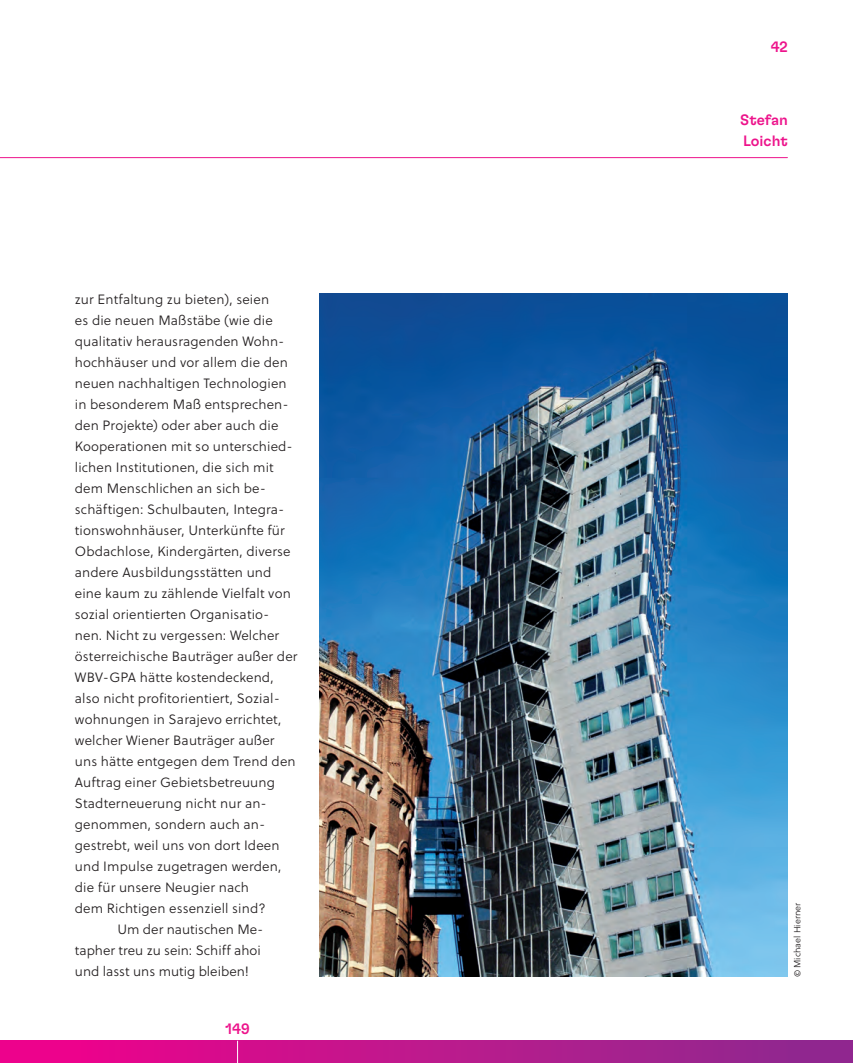
<style>
.page{position:relative;width:853px;height:1063px;background:#fff}
.page>*{position:absolute;margin:0;border:0;box-sizing:border-box;transform-origin:0 0}
.Info{font:500 15px/21px "GT Flexa";color:#ed138b}
.Copy_mit_Einzug{font:13.5px/21px "Soleil Lt";letter-spacing:.01em;color:#231f20}
.Copy_ohne_Einzug{font:9px "Soleil Lt";color:#231f20}
</style>
<div class="page">
<div style="left:75px;top:1040px;width:712px;height:22px;background:linear-gradient(to right,#ea058b,#912a8f)"></div>
<div style="left:0;top:1040px;width:75px;height:22px;background:#ed028c"></div>
<div style="left:787px;top:1040px;width:65px;height:22px;background:#90268f"></div>
<svg style="left:237px;top:1040px;width:1px;height:22px"></svg>
<hr style="left:0;top:157px;width:787px;height:1px;background:#ed138b">
<img style="left:319px;top:293px;width:468px;height:683px">
<p class="Copy_mit_Einzug" style="left:75px;top:288px;width:224px">zur Entfaltung zu bieten), seien<br>es die neuen Maßstäbe (wie die qualitativ herausragenden Wohn&shy;hochhäuser und vor allem die den neuen nachhaltigen Technologien in besonderem Maß entsprechen&shy;den Projekte) oder aber auch die<br>Kooperationen mit so unterschied&shy;lichen Institutionen, die sich mit dem Menschlichen an sich be&shy;schäftigen: Schulbauten, Integra&shy;tionswohnhäuser, Unterkünfte für<br>Obdachlose, Kindergärten, diverse andere Ausbildungsstätten und eine kaum zu zählende Vielfalt von sozial orientierten Organisatio&shy;nen. Nicht zu vergessen: Welcher österreichische Bauträger außer der<br>WBV-GPA hätte kostendeckend, also nicht profitorientiert, Sozial&shy;wohnungen in Sarajevo errichtet, welcher Wiener Bauträger außer uns hätte entgegen dem Trend den<br>Auftrag einer Gebietsbetreuung<br>Stadterneuerung nicht nur an&shy;genommen, sondern auch an&shy;gestrebt, weil uns von dort Ideen und Impulse zugetragen werden, die für unsere Neugier nach<br>dem Richtigen essenziell sind?</p>
<p class="Copy_mit_Einzug" style="left:75px;top:918px;width:190px;text-indent:43px">Um der nautischen Me&shy;tapher treu zu sein: Schiff ahoi und lasst uns mutig bleiben!</p>
<p class="Info" style="left:225px;top:1017px;width:26px">149</p>
<p class="Info" style="left:770px;top:35px;width:18px">42</p>
<p class="Info" style="left:739px;top:109px;width:49px">Stefan<br>Loicht</p>
<p class="Copy_ohne_Einzug" style="left:790px;top:977px;width:76px;rotate:-90deg">© Michael Hierner</p>
</div>
